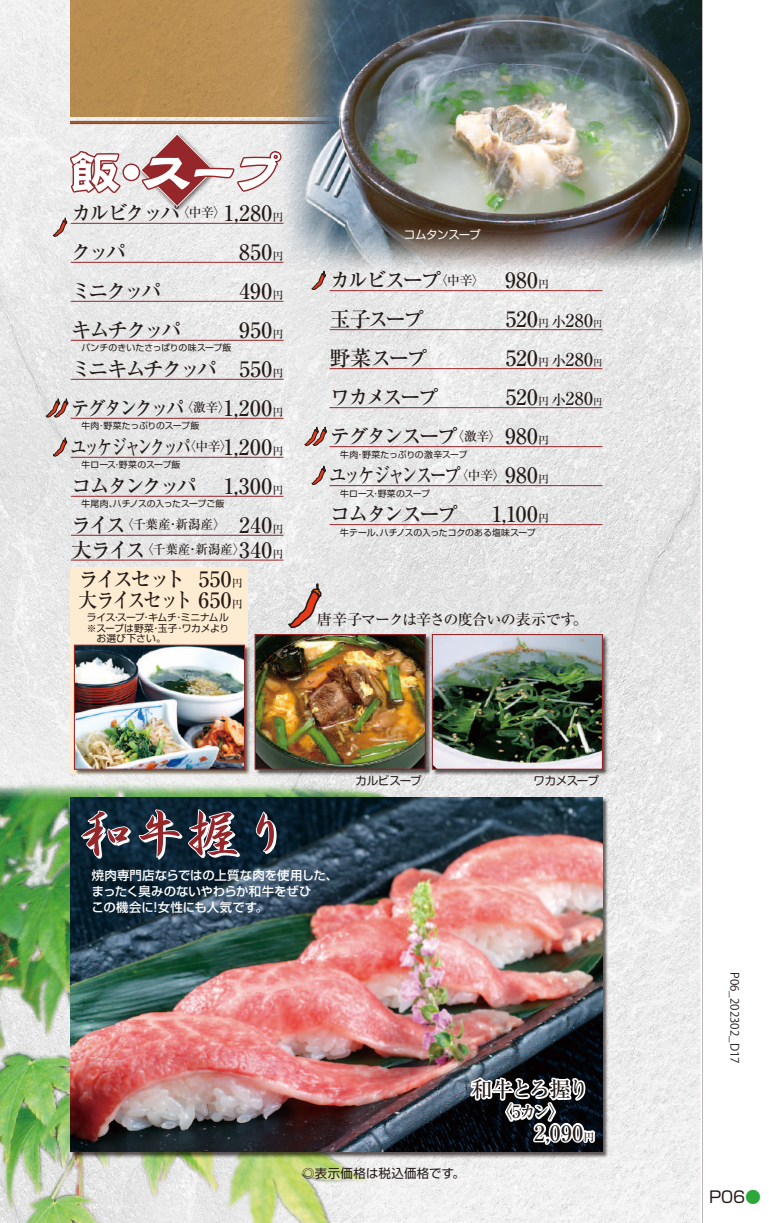
<style>
.page{position:relative;width:769px;height:1223px;background:#fff}
.page>*{position:absolute;margin:0;border:0;box-sizing:border-box;transform-origin:0 0}
.t1{font:53.12px "Kakurei Std EB";color:#fff}
.t2{font:53.12px "DFSN Gyo Sho Std W5";color:#95262a}
.t3{font:500 21.25px/39px "Ryumin Pro";letter-spacing:-.135em;color:#231916}
.t4{font:500 21.25px/39px "Ryumin Pro";letter-spacing:-.18em;color:#231916}
.t5{font:500 21.25px/39px "Ryumin Pro";letter-spacing:.025em;color:#231916;text-align:right}
.t6{font:500 21.25px/21.2px "Ryumin Pro";letter-spacing:-.17em;color:#231916}
.t7{font:500 17.75px/39px "Ryumin Pro";letter-spacing:.03em;color:#231916;text-align:justify}
.t8{font:500 17px "Ryumin Pro";color:#231916}
.t9{font:16px "Shin Go Pro";color:#231916}
.t10{font:500 15px "Ryumin Pro";letter-spacing:-.05em;color:#231916}
.t11{font:500 12.75px/24.8px "Ryumin Pro";letter-spacing:-.02em;color:#231916}
.t12{font:500 12.38px/16px "Shin Go Pro";letter-spacing:-.005em;color:#fff}
.t13{font:12.38px "Shin Go Pro";letter-spacing:.025em;color:#231916}
.t14{font:11.5px "Koz Go Pro";color:#231916}
.t15{font:11.5px "Shin M Go";letter-spacing:-.055em;color:#231916}
.t16{font:11.5px "Shin M Go";letter-spacing:-.04em;color:#fff}
.t17{font:9.75px/10.6px "Shin Go Pro";letter-spacing:-.01em;color:#231916;text-align:justify}
.t18{font:8.88px "Shin Go Pro";letter-spacing:-.02em;color:#231916}
.t19{font:8.88px "Shin Go Pro";letter-spacing:.01em;color:#231916}
.s1{font-size:10.62px}
.s2{font-size:21.25px}
.s3{font-size:14.12px}
.s4{font-size:8.88px}
.s5{color:#2ba839}
</style>
<div class="page">
<img style="left:0;top:0;width:701px;height:1222px">
<div style="left:71px;top:0;width:531px;height:117px;background:#b88e53"></div>
<svg style="left:123px;top:120px;width:154px;height:4px"></svg>
<img style="left:0;top:778px;width:568px;height:444px">
<div style="left:71px;top:567px;width:177px;height:205px;background:#feecd2"></div>
<img style="left:65px;top:792px;width:549px;height:369px">
<img style="left:71px;top:797px;width:531px;height:354px">
<img style="left:56px;top:640px;width:178px;height:141px">
<img style="left:76px;top:646px;width:158px;height:121px">
<img style="left:234px;top:609px;width:155px;height:195px">
<img style="left:257px;top:636px;width:132px;height:131px">
<img style="left:389px;top:603px;width:294px;height:211px">
<img style="left:434px;top:636px;width:167px;height:131px">
<img style="left:277px;top:0;width:425px;height:301px">
<div style="left:74px;top:644px;width:171px;height:125px;border:1px solid #95262a"></div>
<div style="left:255px;top:634px;width:171px;height:135px;border:1px solid #95262a"></div>
<div style="left:432px;top:634px;width:171px;height:135px;border:1px solid #95262a"></div>
<hr style="left:71px;top:223px;width:212px;height:1px;background:#95262a">
<hr style="left:330px;top:290px;width:272px;height:1px;background:#95262a">
<hr style="left:71px;top:262px;width:212px;height:1px;background:#95262a">
<hr style="left:330px;top:329px;width:272px;height:1px;background:#95262a">
<hr style="left:71px;top:301px;width:212px;height:1px;background:#95262a">
<hr style="left:330px;top:368px;width:272px;height:1px;background:#95262a">
<hr style="left:71px;top:340px;width:212px;height:1px;background:#95262a">
<hr style="left:330px;top:407px;width:272px;height:1px;background:#95262a">
<hr style="left:71px;top:379px;width:212px;height:1px;background:#95262a">
<hr style="left:330px;top:446px;width:272px;height:1px;background:#95262a">
<hr style="left:71px;top:418px;width:212px;height:1px;background:#95262a">
<hr style="left:330px;top:485px;width:272px;height:1px;background:#95262a">
<hr style="left:71px;top:457px;width:212px;height:1px;background:#95262a">
<hr style="left:71px;top:496px;width:212px;height:1px;background:#95262a">
<hr style="left:71px;top:535px;width:212px;height:1px;background:#95262a">
<hr style="left:71px;top:559px;width:212px;height:1px;background:#95262a">
<hr style="left:330px;top:524px;width:272px;height:1px;background:#95262a">
<svg style="left:79px;top:809px;width:53px;height:50px"></svg>
<svg style="left:138px;top:807px;width:103px;height:56px"></svg>
<svg style="left:255px;top:808px;width:22px;height:46px"></svg>
<svg style="left:467px;top:1069px;width:130px;height:79px"></svg>
<svg style="left:53px;top:437px;width:14px;height:20px"></svg>
<svg style="left:53px;top:217px;width:14px;height:20px"></svg>
<svg style="left:46px;top:398px;width:22px;height:20px"></svg>
<svg style="left:312px;top:465px;width:14px;height:20px"></svg>
<svg style="left:312px;top:270px;width:14px;height:20px"></svg>
<svg style="left:304px;top:426px;width:23px;height:20px"></svg>
<svg style="left:288px;top:582px;width:34px;height:47px;background:#ceb2ac"></svg>
<img style="left:136px;top:130px;width:84px;height:84px">
<svg style="left:68px;top:120px;width:55px;height:80px"></svg>
<div style="left:122px;top:163px;width:18px;height:18px;border:3px solid #95262a;border-radius:50%"></div>
<svg style="left:139px;top:132px;width:144px;height:76px"></svg>
<h1 class="t1" style="left:68px;top:139px;width:219px">飯･スープ</h1>
<p class="t4" style="left:71px;top:192px;width:214px">カルビクッパ<sup>〈中辛〉</sup>1,280<span class="s1">円</span>クッパ<br>ミニクッパ<br>キムチクッパ<br>ミニキムチクッパ<br>テグタンクッパ<sup>〈激辛〉<br></sup>ユッケジャンクッパ<sup>〈中辛〉<br></sup>コムタンクッパ</p>
<p class="t11" style="left:71px;top:511px;width:176px"><span class="s2">ライス</span>〈千葉産･新潟産〉<span class="s2">大ライス</span>〈千葉産･新潟産〉</p>
<p class="t5" style="left:224px;top:231px;width:61px">850<span class="s1">円<br></span>490<span class="s1">円<br></span>950<span class="s1">円<br></span>550<span class="s1">円<br></span>1,200<span class="s1">円<br></span>1,200<span class="s1">円<br></span>1,300<span class="s1">円<br></span>240<span class="s1">円</span></p>
<p class="t3" style="left:239px;top:528px;width:46px">340<span class="s1">円</span></p>
<p class="t19" style="left:82px;top:340px;width:151px">パンチのきいたさっぱりの味スープ飯</p>
<p class="t18" style="left:82px;top:418px;width:119px">牛肉･野菜たっぷりのスープ飯</p>
<p class="t19" style="left:82px;top:457px;width:100px">牛ロース･野菜のスープ飯</p>
<p class="t18" style="left:82px;top:496px;width:144px">牛尾肉､ハチノスの入ったスープご飯</p>
<p class="t6" style="left:78px;top:566px;width:166px">ライスセット<br>大ライスセット 650<span class="s1">円</span></p>
<p class="t3" style="left:199px;top:558px;width:46px">550<span class="s1">円</span></p>
<p class="t17" style="left:87px;top:611px;width:144px">ライス･スープ･キムチ･ミニナムル※スープは野菜･玉子･ワカメより　お選び下さい。</p>
<p class="t16" style="left:404px;top:226px;width:78px">コムタンスープ</p>
<p class="t3" style="left:330px;top:259px;width:221px">カルビスープ<sup>〈中辛〉<br></sup>玉子スープ<br>野菜スープ<br>ワカメスープ<br>テグタンスープ<sup>〈激辛〉</sup> 980 <span class="s1">円</span>ユッケジャンスープ<sup>〈中辛〉</sup>980 <span class="s1">円</span>コムタンスープ</p>
<p class="t3" style="left:505px;top:259px;width:46px;text-align:justify">980<span class="s1">円</span>520<span class="s1">円</span>520<span class="s1">円</span>520<span class="s1">円</span></p>
<p class="t7" style="left:552px;top:300px;width:52px"><span class="s3">小</span>280<span class="s4">円</span><span class="s3">小</span>280<span class="s4">円</span><span class="s3">小</span>280<span class="s4">円</span></p>
<p class="t18" style="left:340px;top:447px;width:129px">牛肉･野菜たっぷりの激辛スープ</p>
<p class="t18" style="left:340px;top:486px;width:91px">牛ロース･野菜のスープ</p>
<p class="t18" style="left:340px;top:525px;width:197px">牛テール､ハチノスの入ったコクのある塩味スープ</p>
<p class="t3" style="left:492px;top:493px;width:59px">1,100<span class="s1">円</span></p>
<p class="t10" style="left:317px;top:607px;width:272px">唐辛子マークは辛さの度合いの表示です。</p>
<h1 class="t2" style="left:81px;top:807px;width:214px">和牛握り</h1>
<p class="t15" style="left:355px;top:772px;width:68px">カルビスープ</p>
<p class="t15" style="left:534px;top:772px;width:67px">ワカメスープ</p>
<p class="t12" style="left:92px;top:865px;width:241px">焼肉専門店ならではの上質な肉を使用した､まったく臭みのないやわらか和牛をぜひ<br>この機会に!女性にも人気です。</p>
<p class="t13" style="left:302px;top:1163px;width:164px">◎表示価格は税込価格です。</p>
<p class="t3" style="left:471px;top:1068px;width:120px">和牛とろ握り</p>
<p class="t8" style="left:496px;top:1098px;width:71px">〈5カン〉</p>
<p class="t3" style="left:534px;top:1111px;width:62px">2,090<span class="s1">円</span></p>
<p class="t14" style="left:742px;top:972px;width:93px;rotate:90deg">P06_202302_D17</p>
<p class="t9" style="left:709px;top:1183px;width:54px">P06<span class="s5">●</span></p>
</div>
